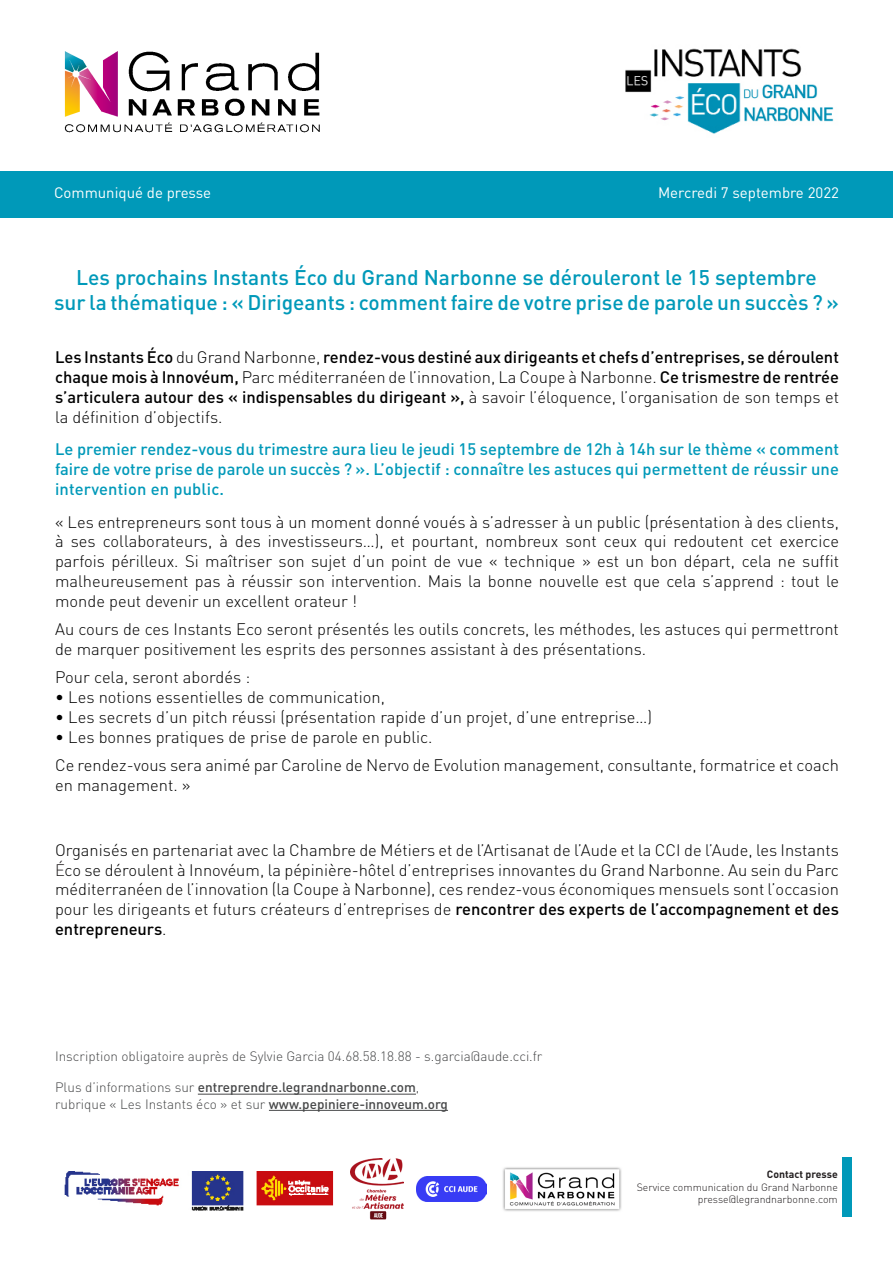
<style>
.page{position:relative;width:893px;height:1263px;background:#fff}
.page>*{position:absolute;margin:0;border:0;box-sizing:border-box;transform-origin:0 0}
.t1{font:500 21px "DIN Pro";color:#0099b9}
.t2{font:300 16.5px/19.8px "DIN Pro";color:#000;text-align:justify}
.t3{font:500 16.5px/19.8px "DIN Pro";color:#000;text-align:justify}
.t4{font:500 16.5px/19.8px "DIN Pro";letter-spacing:.01em;color:#0099b9;text-align:justify}
.t5{font:15px "DIN Pro";color:#fff}
.t6{font:300 13.5px "DIN Pro";color:#464748}
.t7{font:500 13.5px "DIN Pro";color:#464748}
.t8{font:300 10.5px "DIN Pro";color:#231f20}
.t9{font:700 10.5px "DIN Pro";color:#231f20}
.s1{font-weight:300}
.s2{color:#231f20}
.s3{font-weight:500}
</style>
<div class="page">
<div style="left:0;top:171px;width:893px;height:47px;background:#0099b9"></div>
<img style="left:64px;top:51px;width:256px;height:82px">
<hr style="left:198px;top:1094px;width:218px;height:1px;background:#464748">
<hr style="left:269px;top:1110px;width:179px;height:1px;background:#464748">
<img style="left:625px;top:48px;width:209px;height:86px">
<img style="left:503px;top:1167px;width:119px;height:44px">
<img style="left:417px;top:1177px;width:70px;height:24px">
<img style="left:350px;top:1158px;width:54px;height:61px">
<div style="left:842px;top:1156px;width:10px;height:60px;background:#0099b9"></div>
<img style="left:64px;top:1171px;width:270px;height:40px">
<p class="t5" style="left:54px;top:182px;width:159px">Communiqué de presse</p>
<p class="t5" style="left:658px;top:182px;width:182px">Mercredi 7 septembre 2022</p>
<p class="t1" style="left:76px;top:263px;width:742px">Les prochains Instants Éco du Grand Narbonne se dérouleront le 15 septembre</p>
<p class="t1" style="left:54px;top:288px;width:786px">sur la thématique : « Dirigeants : comment faire de votre prise de parole un succès ? »</p>
<p class="t3" style="left:55px;top:347px;width:785px">Les Instants Éco <span class="s1">du Grand Narbonne,</span> rendez-vous destiné aux dirigeants et chefs d’entreprises, se déroulent chaque mois à Innovéum, <span class="s1">Parc méditerranéen de l’innovation, La Coupe à Narbonne.</span> Ce trismestre de rentrée s’articulera autour des « indispensables du dirigeant », <span class="s1">à savoir l’éloquence, l’organisation de son temps et la définition d’objectifs.</span></p>
<p class="t4" style="left:55px;top:439px;width:785px">Le premier rendez-vous du trimestre aura lieu le jeudi 15 septembre de 12h à 14h sur le thème « comment faire de votre prise de parole un succès ? ». L’objectif : connaître les astuces qui permettent de réussir une intervention en public.</p>
<p class="t2" style="left:55px;top:511px;width:785px">« Les entrepreneurs sont tous à un moment donné voués à s’adresser à un public (présentation à des clients, à ses collaborateurs, à des investisseurs…), et pourtant, nombreux sont ceux qui redoutent cet exercice parfois périlleux. Si maîtriser son sujet d’un point de vue « technique » est un bon départ, cela ne suffit malheureusement pas à réussir son intervention. Mais la bonne nouvelle est que cela s’apprend : tout le monde peut devenir un excellent orateur !</p>
<p class="t2" style="left:55px;top:618px;width:785px">Au cours de ces Instants Eco seront présentés les outils concrets, les méthodes, les astuces qui permettront de marquer positivement les esprits des personnes assistant à des présentations.</p>
<p class="t2" style="left:55px;top:667px;width:197px">Pour cela, seront abordés :</p>
<p class="t2" style="left:55px;top:686px;width:331px">• Les notions essentielles de communication,</p>
<p class="t2" style="left:55px;top:706px;width:599px">• Les secrets d’un pitch réussi (présentation rapide d’un projet, d’une entreprise…)</p>
<p class="t2" style="left:55px;top:726px;width:379px">• Les bonnes pratiques de prise de parole en public.</p>
<p class="t2" style="left:55px;top:754px;width:785px">Ce rendez-vous sera animé par Caroline de Nervo de Evolution management, consultante, formatrice et coach en management. »</p>
<p class="t2" style="left:55px;top:839px;width:785px">Organisés en partenariat avec la Chambre de Métiers et de l’Artisanat de l’Aude et la CCI de l’Aude, les Instants <span class="s2">É</span>co se déroulent à Innovéum, la pépinière-hôtel d’entreprises innovantes du Grand Narbonne. Au sein du Parc méditerranéen de l’innovation (la Coupe à Narbonne), ces rendez-vous économiques mensuels sont l’occasion pour les dirigeants et futurs créateurs d’entreprises de <span class="s3">rencontrer des experts de l’accompagnement et des entrepreneurs</span>.</p>
<p class="t6" style="left:55px;top:1047px;width:489px">Inscription obligatoire auprès de Sylvie Garcia 04.68.58.18.88 - s.garcia@aude.cci.fr</p>
<p class="t7" style="left:55px;top:1078px;width:366px"><span class="s1">Plus d’informations sur</span> entreprendre.legrandnarbonne.com<span class="s1">,</span></p>
<p class="t6" style="left:55px;top:1094px;width:394px">rubrique « Les Instants éco » et sur <span class="s3">www.pepiniere-innoveum.org</span></p>
<p class="t9" style="left:767px;top:1167px;width:72px">Contact presse</p>
<p class="t8" style="left:637px;top:1179px;width:203px">Service communication du Grand Narbonne</p>
<p class="t8" style="left:698px;top:1192px;width:141px">presse@legrandnarbonne.com</p>
</div>
